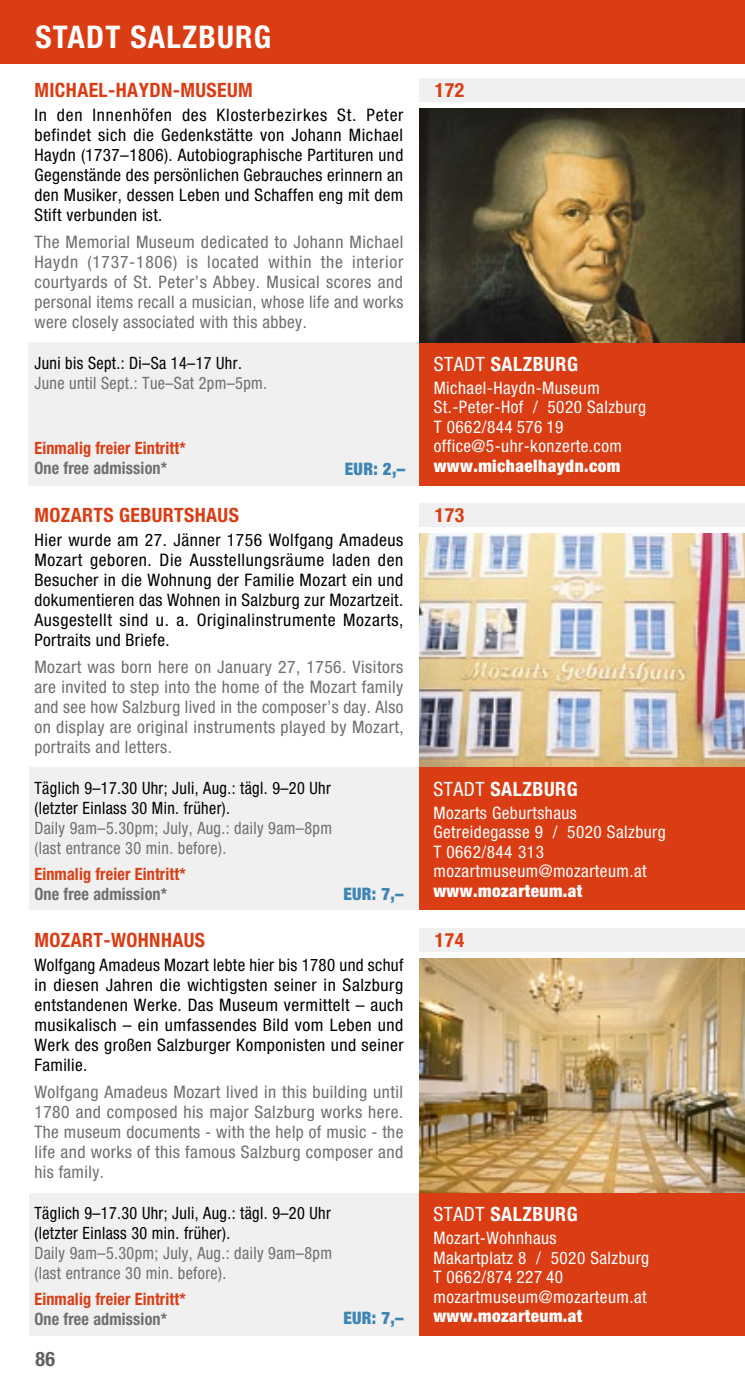
<style>
.page{position:relative;width:745px;height:1382px;background:#fff}
.page>*{position:absolute;margin:0;border:0;box-sizing:border-box;transform-origin:0 0}
.t1{font:700 condensed 31.25px "Helvetica Neue LT Std";letter-spacing:.04em;color:#fff}
.t2{font:700 condensed 20px "Helvetica Neue LT Std";color:#606060}
.t3{font:700 condensed 19.75px "Helvetica Neue LT Std";letter-spacing:.02em;color:#da3d14}
.t4{font:700 condensed 19.75px "Helvetica Neue LT Std";letter-spacing:.025em;color:#fff}
.t5{font:condensed 19.75px "Helvetica Neue LT Std";color:#fff}
.t6{font:condensed 17.25px/20px "Helvetica Neue LT Std";letter-spacing:.025em;color:#000;text-align:justify}
.t7{font:condensed 17.25px/20px "Helvetica Neue LT Std";letter-spacing:.025em;color:#6f6f6f;text-align:justify}
.t8{font:condensed 17.25px/19.5px "Helvetica Neue LT Std";letter-spacing:.025em;color:#fff}
.t9{font:900 condensed 17.25px "Helvetica Neue LT Std";letter-spacing:.025em;color:#fff}
.t10{font:900 condensed 17.25px "Helvetica Neue LT Std";letter-spacing:.02em;color:#3e84b5}
.t11{font:condensed 17px/20px "Helvetica Neue LT Std";letter-spacing:.025em;color:#000;scale:.95 1}
.t12{font:condensed 17px/20px "Helvetica Neue LT Std";letter-spacing:.025em;color:#6f6f6f;scale:.95 1}
.t13{font:700 condensed 17px "Helvetica Neue LT Std";color:#da3d14;scale:.95 1}
.t14{font:700 condensed 17px "Helvetica Neue LT Std";letter-spacing:.01em;color:#6f6f6f;scale:.95 1}
</style>
<div class="page">
<div style="left:29px;top:1193px;width:396px;height:142px;background:#f0f0f0"></div>
<div style="left:29px;top:767px;width:396px;height:143px;background:#f0f0f0"></div>
<div style="left:29px;top:342px;width:399px;height:143px;background:#f0f0f0"></div>
<div style="left:0;top:0;width:744px;height:64px;background:#da3d14"></div>
<div style="left:419px;top:78px;width:325px;height:23px;background:#f0f0f0"></div>
<div style="left:419px;top:503px;width:325px;height:24px;background:#f0f0f0"></div>
<div style="left:419px;top:928px;width:325px;height:24px;background:#f0f0f0"></div>
<img style="left:419px;top:959px;width:325px;height:234px">
<div style="left:419px;top:1193px;width:325px;height:142px;background:#da3d14"></div>
<img style="left:419px;top:534px;width:325px;height:233px">
<div style="left:419px;top:767px;width:325px;height:143px;background:#da3d14"></div>
<img style="left:419px;top:108px;width:325px;height:235px">
<div style="left:419px;top:343px;width:325px;height:142px;background:#da3d14"></div>
<h1 class="t1" style="left:35px;top:18px;width:237px">Stadt Salzburg</h1>
<p class="t3" style="left:34px;top:78px;width:220px">Michael-Haydn-Museum</p>
<p class="t3" style="left:434px;top:78px;width:31px">172</p>
<p class="t6" style="left:34px;top:104px;width:370px">In den Innenhöfen des Klosterbezirkes St. Peter befindet sich die Gedenkstätte von Johann Michael Haydn (1737–1806). Autobiographische Partituren und Gegenstände des persönlichen Gebrauches erinnern an den Musiker, dessen Leben und Schaffen eng mit dem Stift verbunden ist.</p>
<p class="t7" style="left:34px;top:231px;width:370px">The Memorial Museum dedicated to Johann Michael Haydn (1737-1806) is located within the interior courtyards of St. Peter’s Abbey. Musical scores and personal items recall a musician, whose life and works were closely associated with this abbey.</p>
<p class="t11" style="left:34px;top:352px;width:220px">Juni bis Sept.: Di–Sa 14–17 Uhr.</p>
<p class="t12" style="left:34px;top:372px;width:246px">June until Sept.: Tue–Sat 2pm–5pm.</p>
<p class="t13" style="left:34px;top:438px;width:161px">Einmalig freier Eintritt*</p>
<p class="t14" style="left:34px;top:458px;width:141px">One free admission*</p>
<p class="t10" style="left:344px;top:458px;width:62px">EUR: 2,–</p>
<p class="t5" style="left:433px;top:352px;width:22px">Stadt</p>
<p class="t4" style="left:490px;top:352px;width:89px">Salzburg</p>
<p class="t8" style="left:433px;top:378px;width:214px">Michael-Haydn-Museum<br>St.-Peter-Hof / 5020 Salzburg<br>T 0662/844 576 19 office@5-uhr-konzerte.com</p>
<p class="t9" style="left:433px;top:455px;width:188px">www.michaelhaydn.com</p>
<p class="t3" style="left:34px;top:503px;width:201px">Mozarts Geburtshaus</p>
<p class="t3" style="left:434px;top:503px;width:31px">173</p>
<p class="t6" style="left:34px;top:529px;width:370px">Hier wurde am 27. Jänner 1756 Wolfgang Amadeus Mozart geboren. Die Ausstellungsräume laden den Besucher in die Wohnung der Familie Mozart ein und dokumentieren das Wohnen in Salzburg zur Mozartzeit.<br>Ausgestellt sind u. a. Originalinstrumente Mozarts, Portraits und Briefe.</p>
<p class="t7" style="left:34px;top:657px;width:370px">Mozart was born here on January 27, 1756. Visitors are invited to step into the home of the Mozart family and see how Salzburg lived in the composer’s day. Also on display are original instruments played by Mozart, portraits and letters.</p>
<p class="t11" style="left:34px;top:778px;width:313px">Täglich 9–17.30 Uhr; Juli, Aug.: tägl. 9–20 Uhr (letzter Einlass 30 Min. früher).</p>
<p class="t12" style="left:34px;top:818px;width:314px">Daily 9am–5.30pm; July, Aug.: daily 9am–8pm (last entrance 30 min. before).</p>
<p class="t13" style="left:34px;top:863px;width:161px">Einmalig freier Eintritt*</p>
<p class="t14" style="left:34px;top:883px;width:141px">One free admission*</p>
<p class="t10" style="left:343px;top:883px;width:62px">EUR: 7,–</p>
<p class="t5" style="left:433px;top:777px;width:22px">Stadt</p>
<p class="t4" style="left:490px;top:777px;width:89px">Salzburg</p>
<p class="t8" style="left:433px;top:803px;width:234px">Mozarts Geburtshaus<br>Getreidegasse 9 / 5020 Salzburg<br>T 0662/844 313 mozartmuseum@mozarteum.at</p>
<p class="t9" style="left:433px;top:880px;width:150px">www.mozarteum.at</p>
<p class="t3" style="left:34px;top:928px;width:167px">Mozart-Wohnhaus</p>
<p class="t3" style="left:434px;top:928px;width:31px">174</p>
<p class="t6" style="left:34px;top:955px;width:370px">Wolfgang Amadeus Mozart lebte hier bis 1780 und schuf in diesen Jahren die wichtigsten seiner in Salzburg entstandenen Werke. Das Museum vermittelt – auch musikalisch – ein umfassendes Bild vom Leben und Werk des großen Salzburger Komponisten und seiner Familie.</p>
<p class="t7" style="left:34px;top:1082px;width:370px">Wolfgang Amadeus Mozart lived in this building until 1780 and composed his major Salzburg works here.<br>The museum documents - with the help of music - the life and works of this famous Salzburg composer and his family.</p>
<p class="t11" style="left:34px;top:1203px;width:313px">Täglich 9–17.30 Uhr; Juli, Aug.: tägl. 9–20 Uhr (letzter Einlass 30 min. früher).</p>
<p class="t12" style="left:34px;top:1243px;width:314px">Daily 9am–5.30pm; July, Aug.: daily 9am–8pm (last entrance 30 min. before).</p>
<p class="t13" style="left:34px;top:1288px;width:161px">Einmalig freier Eintritt*</p>
<p class="t14" style="left:34px;top:1308px;width:141px">One free admission*</p>
<p class="t2" style="left:35px;top:1347px;width:21px">86</p>
<p class="t10" style="left:343px;top:1307px;width:62px">EUR: 7,–</p>
<p class="t5" style="left:433px;top:1203px;width:22px">Stadt</p>
<p class="t4" style="left:490px;top:1202px;width:89px">Salzburg</p>
<p class="t8" style="left:433px;top:1228px;width:217px">Mozart-Wohnhaus<br>Makartplatz 8 / 5020 Salzburg<br>T 0662/874 227 40 mozartmuseum@mozarteum.at</p>
<p class="t9" style="left:433px;top:1305px;width:150px">www.mozarteum.at</p>
</div>
